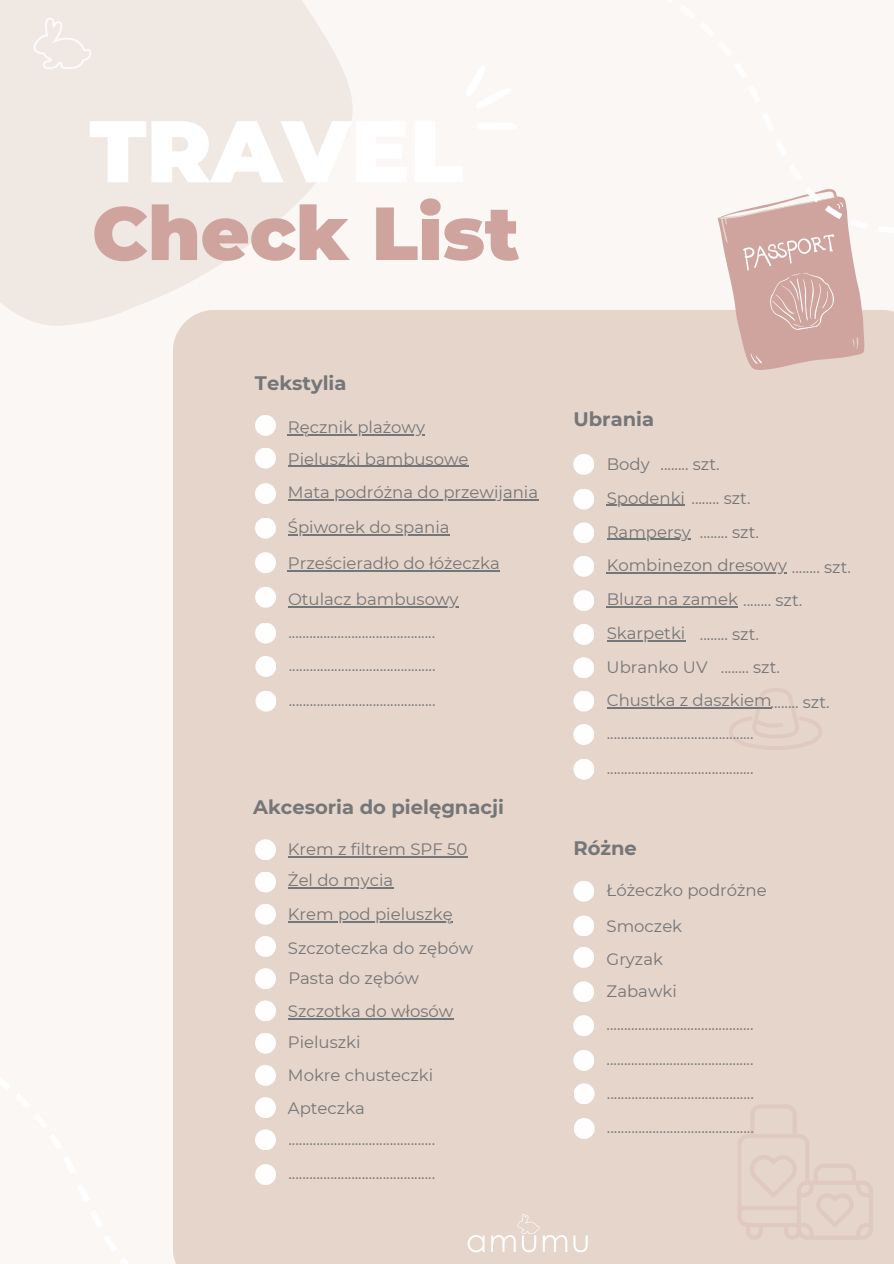
<style>
.page{position:relative;width:894px;height:1264px;background:#fff}
.page>*{position:absolute;margin:0;border:0;box-sizing:border-box;transform-origin:0 0}
.t1{font:900 87.3px "Montserrat";color:#fff}
.t2{font:900 75px "Montserrat";color:#cfa49f}
.t3{font:700 19.5px "Montserrat";color:#757678}
.t4{font:16.5px "Montserrat";color:#757678}
</style>
<div class="page">
<div style="left:0;top:0;width:893px;height:1263px;background:#faf7f5"></div>
<svg style="left:0;top:0;width:353px;height:326px;fill:#f0e8e3"></svg>
<div style="left:173px;top:310px;width:720px;height:953px;background:#e5d5cb"></div>
<div style="left:255px;top:415px;width:21px;height:21px;background:#fffefe;border-radius:50%"></div>
<div style="left:255px;top:447px;width:21px;height:21px;background:#fffefe;border-radius:50%"></div>
<div style="left:255px;top:483px;width:21px;height:21px;background:#fffefe;border-radius:50%"></div>
<div style="left:255px;top:517px;width:21px;height:21px;background:#fffefe;border-radius:50%"></div>
<div style="left:255px;top:552px;width:21px;height:21px;background:#fffefe;border-radius:50%"></div>
<div style="left:255px;top:586px;width:21px;height:21px;background:#fffefe;border-radius:50%"></div>
<div style="left:573px;top:454px;width:21px;height:21px;background:#fffefe;border-radius:50%"></div>
<div style="left:573px;top:488px;width:21px;height:21px;background:#fffefe;border-radius:50%"></div>
<div style="left:573px;top:522px;width:21px;height:21px;background:#fffefe;border-radius:50%"></div>
<div style="left:573px;top:555px;width:21px;height:21px;background:#fffefe;border-radius:50%"></div>
<div style="left:573px;top:590px;width:21px;height:21px;background:#fffefe;border-radius:50%"></div>
<div style="left:573px;top:624px;width:21px;height:21px;background:#fffefe;border-radius:50%"></div>
<div style="left:255px;top:839px;width:21px;height:21px;background:#fffefe;border-radius:50%"></div>
<div style="left:255px;top:871px;width:21px;height:21px;background:#fffefe;border-radius:50%"></div>
<div style="left:255px;top:903px;width:21px;height:21px;background:#fffefe;border-radius:50%"></div>
<div style="left:255px;top:936px;width:21px;height:20px;background:#fffefe;border-radius:50%"></div>
<div style="left:255px;top:968px;width:21px;height:21px;background:#fffefe;border-radius:50%"></div>
<div style="left:255px;top:1000px;width:21px;height:21px;background:#fffefe;border-radius:50%"></div>
<div style="left:255px;top:1032px;width:21px;height:21px;background:#fffefe;border-radius:50%"></div>
<div style="left:573px;top:880px;width:21px;height:21px;background:#fffefe;border-radius:50%"></div>
<div style="left:573px;top:915px;width:21px;height:21px;background:#fffefe;border-radius:50%"></div>
<div style="left:573px;top:946px;width:21px;height:21px;background:#fffefe;border-radius:50%"></div>
<div style="left:573px;top:981px;width:21px;height:21px;background:#fffefe;border-radius:50%"></div>
<div style="left:573px;top:1015px;width:21px;height:21px;background:#fffefe;border-radius:50%"></div>
<div style="left:573px;top:1049px;width:21px;height:21px;background:#fffefe;border-radius:50%"></div>
<svg style="left:728px;top:688px;width:94px;height:62px;background:#e2d1c7"></svg>
<svg style="left:737px;top:1104px;width:135px;height:135px;background:#e3d2c8"></svg>
<div style="left:173px;top:1053px;width:140px;height:210px;background:#e5d5cb"></div>
<svg style="left:711px;top:222px;width:182px;height:152px"></svg>
<svg style="left:718px;top:189px;width:130px;height:33px"></svg>
<div style="left:573px;top:657px;width:21px;height:21px;background:#fffefe;border-radius:50%"></div>
<div style="left:456px;top:1164px;width:143px;height:99px;background:#e5d5cb"></div>
<hr style="left:288px;top:465px;width:180px;height:2px;background:#757678">
<hr style="left:288px;top:434px;width:137px;height:1px;background:#757678">
<hr style="left:288px;top:499px;width:250px;height:1px;background:#757678">
<hr style="left:288px;top:534px;width:161px;height:1px;background:#757678">
<hr style="left:288px;top:570px;width:212px;height:1px;background:#757678">
<hr style="left:288px;top:606px;width:170px;height:1px;background:#757678">
<hr style="left:606px;top:505px;width:79px;height:1px;background:#757678">
<hr style="left:606px;top:539px;width:84px;height:1px;background:#757678">
<hr style="left:606px;top:572px;width:180px;height:1px;background:#757678">
<hr style="left:606px;top:606px;width:131px;height:1px;background:#757678">
<hr style="left:606px;top:640px;width:79px;height:1px;background:#757678">
<hr style="left:288px;top:856px;width:179px;height:1px;background:#757678">
<hr style="left:288px;top:887px;width:105px;height:1px;background:#757678">
<hr style="left:288px;top:921px;width:164px;height:1px;background:#757678">
<hr style="left:288px;top:1018px;width:165px;height:1px;background:#757678">
<div style="left:573px;top:690px;width:21px;height:21px;background:#fffefe;border-radius:50%"></div>
<hr style="left:606px;top:707px;width:165px;height:1px;background:#757678">
<div style="left:573px;top:1083px;width:21px;height:21px;background:#fffefe;border-radius:50%"></div>
<div style="left:573px;top:1117px;width:21px;height:21px;background:#fffefe;border-radius:50%"></div>
<div style="left:255px;top:1129px;width:21px;height:21px;background:#fffefe;border-radius:50%"></div>
<div style="left:255px;top:1164px;width:21px;height:20px;background:#fffefe;border-radius:50%"></div>
<div style="left:255px;top:622px;width:21px;height:21px;background:#fffefe;border-radius:50%"></div>
<div style="left:255px;top:656px;width:21px;height:21px;background:#fffefe;border-radius:50%"></div>
<div style="left:255px;top:690px;width:21px;height:21px;background:#fffefe;border-radius:50%"></div>
<div style="left:573px;top:724px;width:21px;height:21px;background:#fffefe;border-radius:50%"></div>
<div style="left:573px;top:758px;width:21px;height:21px;background:#fffefe;border-radius:50%"></div>
<img style="left:21px;top:8px;width:84px;height:64px">
<p class="t1" style="left:89px;top:98px;width:375px">TRAVEL</p>
<p class="t2" style="left:92px;top:187px;width:429px">Check List</p>
<p class="t3" style="left:255px;top:371px;width:93px">Tekstylia</p>
<p class="t4" style="left:288px;top:417px;width:138px">Ręcznik plażowy</p>
<h1 class="t4" style="left:288px;top:448px;width:182px">Pieluszki bambusowe</h1>
<h2 class="t4" style="left:288px;top:482px;width:252px">Mata podróżna do przewijania</h2>
<h3 class="t4" style="left:288px;top:517px;width:163px">Śpiworek do spania</h3>
<p class="t4" style="left:288px;top:553px;width:213px">Prześcieradło do łóżeczka</p>
<h3 class="t4" style="left:288px;top:589px;width:172px">Otulacz bambusowy</h3>
<p class="t4" style="left:288px;top:622px;width:148px">..........................................</p>
<p class="t4" style="left:288px;top:655px;width:148px">..........................................</p>
<p class="t4" style="left:288px;top:690px;width:148px">..........................................</p>
<p class="t3" style="left:253px;top:795px;width:252px">Akcesoria do pielęgnacji</p>
<p class="t4" style="left:288px;top:839px;width:181px">Krem z filtrem SPF 50</p>
<p class="t4" style="left:288px;top:870px;width:107px">Żel do mycia</p>
<p class="t4" style="left:288px;top:903px;width:166px">Krem pod pieluszkę</p>
<p class="t4" style="left:288px;top:937px;width:187px">Szczoteczka do zębów</p>
<p class="t4" style="left:288px;top:968px;width:132px">Pasta do zębów</p>
<p class="t4" style="left:288px;top:1001px;width:167px">Szczotka do włosów</p>
<p class="t4" style="left:288px;top:1032px;width:74px">Pieluszki</p>
<p class="t4" style="left:288px;top:1065px;width:147px">Mokre chusteczki</p>
<p class="t4" style="left:288px;top:1097px;width:79px">Apteczka</p>
<p class="t4" style="left:288px;top:1128px;width:148px">..........................................</p>
<h3 class="t4" style="left:288px;top:1163px;width:148px">..........................................</h3>
<p class="t3" style="left:573px;top:407px;width:82px">Ubrania</p>
<p class="t4" style="left:606px;top:454px;width:44px">Body</p>
<p class="t4" style="left:606px;top:488px;width:145px">Spodenki ........ szt.</p>
<p class="t4" style="left:606px;top:521px;width:85px">Rampersy</p>
<p class="t4" style="left:606px;top:555px;width:245px">Kombinezon dresowy ........ szt.</p>
<p class="t4" style="left:606px;top:589px;width:197px">Bluza na zamek ........ szt.</p>
<p class="t4" style="left:606px;top:623px;width:80px">Skarpetki</p>
<p class="t4" style="left:660px;top:454px;width:60px">........ szt.</p>
<p class="t4" style="left:699px;top:521px;width:60px">........ szt.</p>
<p class="t4" style="left:699px;top:623px;width:60px">........ szt.</p>
<p class="t4" style="left:720px;top:657px;width:60px">........ szt.</p>
<p class="t4" style="left:770px;top:691px;width:60px">........ szt.</p>
<p class="t4" style="left:606px;top:656px;width:102px">Ubranko UV</p>
<p class="t4" style="left:606px;top:690px;width:166px">Chustka z daszkiem</p>
<p class="t4" style="left:606px;top:723px;width:148px">..........................................</p>
<p class="t4" style="left:606px;top:758px;width:148px">..........................................</p>
<p class="t3" style="left:573px;top:835px;width:65px">Różne</p>
<p class="t4" style="left:606px;top:880px;width:161px">Łóżeczko podróżne</p>
<p class="t4" style="left:606px;top:915px;width:77px">Smoczek</p>
<p class="t4" style="left:606px;top:949px;width:58px">Gryzak</p>
<p class="t4" style="left:606px;top:981px;width:72px">Zabawki</p>
<p class="t4" style="left:606px;top:1014px;width:148px">..........................................</p>
<p class="t4" style="left:606px;top:1049px;width:148px">..........................................</p>
<p class="t4" style="left:606px;top:1082px;width:148px">..........................................</p>
<h3 class="t4" style="left:606px;top:1117px;width:148px">..........................................</h3>
</div>
